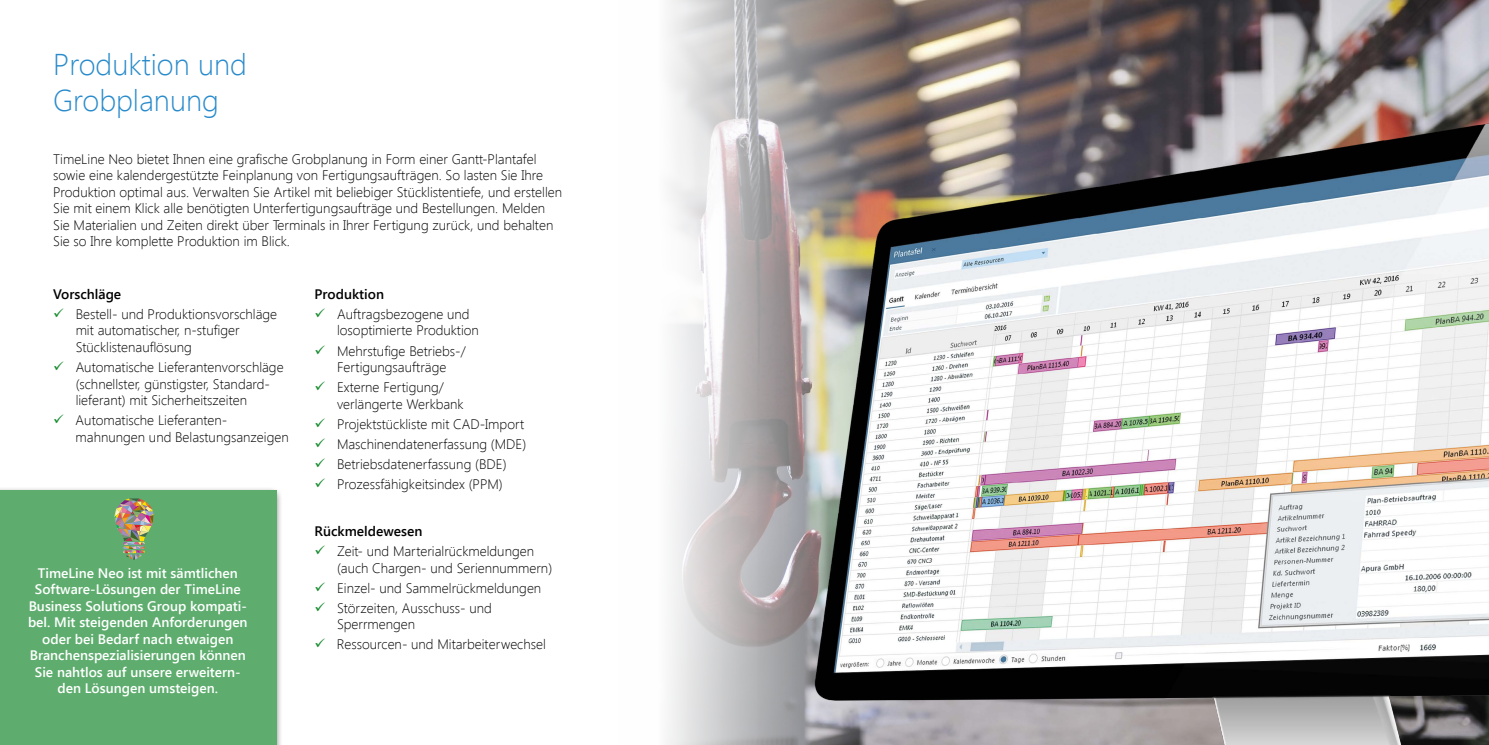
<style>
.page{position:relative;width:1489px;height:745px;background:#fff}
.page>*{position:absolute;margin:0;border:0;box-sizing:border-box;transform-origin:0 0}
.t1{font:300 30px/36px "Segoe UI";color:#298bcb}
.t2{font:300 13.75px/16.5px "Segoe UI";color:#000}
.t3{font:600 13.75px/16.5px "Segoe UI";color:#fff;text-align:center}
.t4{font:600 13.75px "Segoe UI";color:#000}
</style>
<div class="page">
<div style="left:0;top:485px;width:283px;height:259px;background:#000;opacity:.75"></div>
<div style="left:0;top:490px;width:276px;height:254px;background:#5ead6e"></div>
<img style="left:114px;top:498px;width:40px;height:61px">
<img style="left:667px;top:0;width:821px;height:744px">
<img style="left:758px;top:94px;width:730px;height:650px">
<h1 class="t1" style="left:53px;top:45px;width:195px">Produktion und<br>Grobplanung</h1>
<p class="t2" style="left:53px;top:150px;width:510px">TimeLine Neo bietet Ihnen eine grafische Grobplanung in Form einer Gantt-Plantafel sowie eine kalendergestützte Feinplanung von Fertigungsaufträgen. So lasten Sie Ihre Produktion optimal aus. Verwalten Sie Artikel mit beliebiger Stücklistentiefe, und erstellen Sie mit einem Klick alle benötigten Unterfertigungsaufträge und Bestellungen. Melden Sie Materialien und Zeiten direkt über Terminals in Ihrer Fertigung zurück, und behalten Sie so Ihre komplette Produktion im Blick.</p>
<p class="t4" style="left:53px;top:284px;width:70px">Vorschläge</p>
<p class="t2" style="left:76px;top:305px;width:203px">Bestell- und Produktionsvorschläge mit automatischer, n-stufiger<br>Stücklistenauflösung</p>
<p class="t2" style="left:76px;top:358px;width:209px">Automatische Lieferantenvorschläge (schnellster, günstigster, Standard&shy;lieferant) mit Sicherheitszeiten</p>
<p class="t2" style="left:76px;top:411px;width:214px">Automatische Lieferanten&shy;mahnungen und Belastungsanzeigen</p>
<p class="t4" style="left:314px;top:284px;width:71px">Produktion</p>
<p class="t2" style="left:337px;top:305px;width:143px">Auftragsbezogene und losoptimierte Produktion</p>
<p class="t2" style="left:337px;top:342px;width:130px">Mehrstufige Betriebs-/<br>Fertigungsaufträge</p>
<p class="t2" style="left:337px;top:378px;width:128px">Externe Fertigung/ verlängerte Werkbank</p>
<p class="t2" style="left:337px;top:413px;width:191px;line-height:20px">Projektstückliste mit CAD-Import Maschinendatenerfassung (MDE)<br>Betriebsdatenerfassung (BDE)<br>Prozessfähigkeitsindex (PPM)</p>
<p class="t4" style="left:314px;top:521px;width:109px">Rückmeldewesen</p>
<p class="t2" style="left:337px;top:542px;width:217px">Zeit- und Marterialrückmeldungen (auch Chargen- und Seriennummern)</p>
<p class="t2" style="left:337px;top:577px;width:206px;line-height:20px">Einzel- und Sammelrückmeldungen<br>Störzeiten, Ausschuss- und</p>
<p class="t2" style="left:337px;top:613px;width:210px;line-height:20px">Sperrmengen<br>Ressourcen- und Mitarbeiterwechsel</p>
<p class="t3" style="left:28px;top:563px;width:221px">TimeLine Neo ist mit sämtlichen<br>Software-Lösungen der TimeLine<br>Business Solutions Group kompati&shy;bel. Mit steigenden Anforderungen oder bei Bedarf nach etwaigen<br>Branchenspezialisierungen können<br>Sie nahtlos auf unsere erweitern&shy;den Lösungen umsteigen.</p>
</div>
